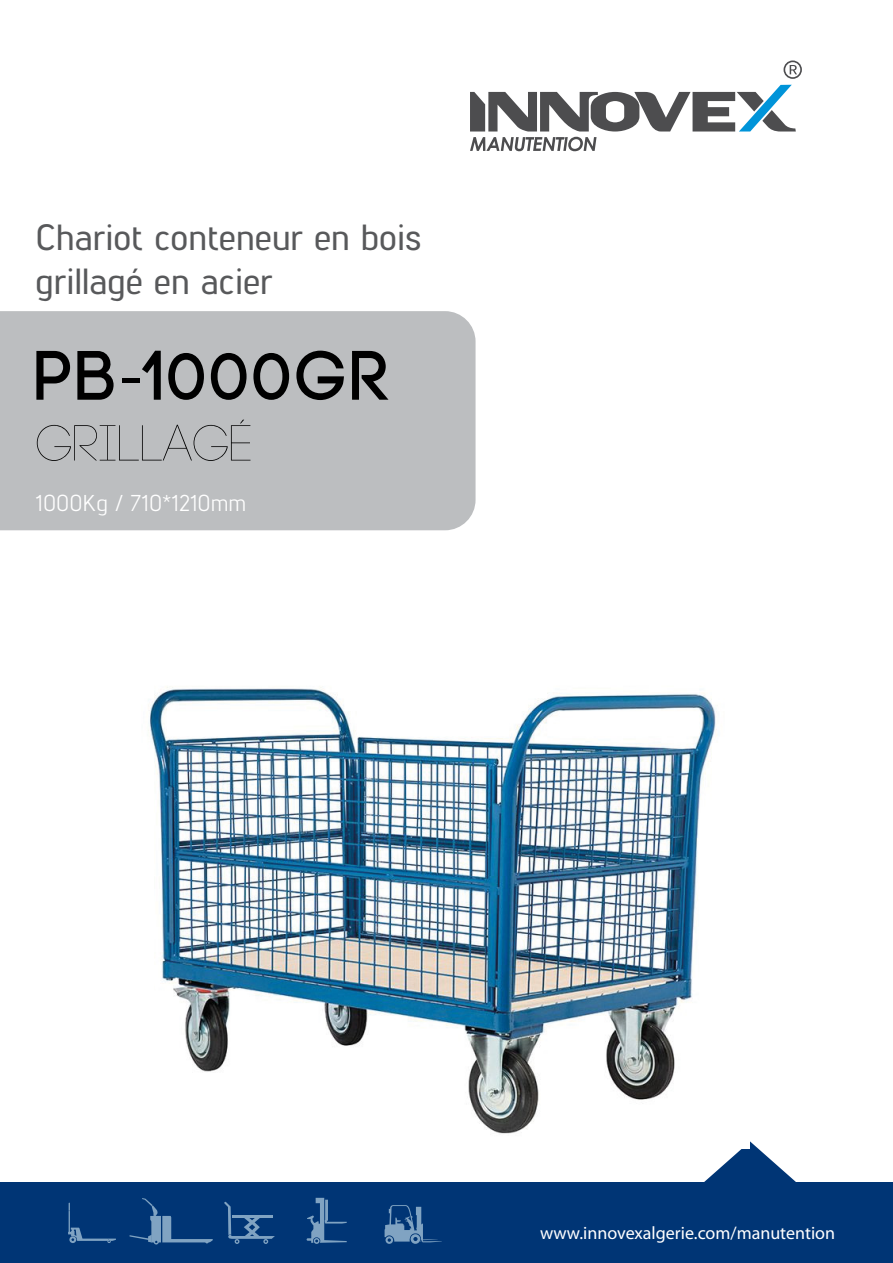
<style>
.page{position:relative;width:893px;height:1263px;background:#fff}
.page>*{position:absolute;margin:0;border:0;box-sizing:border-box;transform-origin:0 0}
.t1{font:700 69.75px "Code";letter-spacing:.06em;color:#000}
.t2{font:300 50.4px "Code";color:#000}
.t3{font:500 36.3px/43.7px "Lintel";color:#58595b}
.t4{font:22.95px "Lintel";color:#fff}
.t5{font:18px "Myriad Pro";color:#fff}
.s1{font-family:"Myriad Pro";font-weight:400}
</style>
<div class="page">
<div style="left:0;top:1182px;width:893px;height:81px;background:#003575"></div>
<svg style="left:704px;top:1141px;width:92px;height:41px"></svg>
<svg style="left:306px;top:1198px;width:41px;height:46px"></svg>
<svg style="left:224px;top:1201px;width:51px;height:43px"></svg>
<div style="left:386px;top:1236px;width:7px;height:8px;background:#80a3c2;border-radius:50%"></div>
<svg style="left:385px;top:1205px;width:57px;height:37px"></svg>
<svg style="left:68px;top:1202px;width:48px;height:41px"></svg>
<svg style="left:129px;top:1198px;width:84px;height:46px"></svg>
<div style="left:0;top:311px;width:476px;height:219px;background:#bcbec0"></div>
<svg style="left:783px;top:60px;width:19px;height:19px"></svg>
<svg style="left:470px;top:85px;width:326px;height:66px"></svg>
<img style="left:148px;top:686px;width:601px;height:462px">
<p class="t3" style="left:35px;top:214px;width:387px">Chariot conteneur en bois grillagé en acier</p>
<h1 class="t1" style="left:35px;top:340px;width:354px">PB<span class="s1">-</span>1000GR</h1>
<h2 class="t2" style="left:35px;top:418px;width:217px">grillagé</h2>
<p class="t4" style="left:35px;top:487px;width:212px">1000Kg / 710*1210mm</p>
<p class="t5" style="left:540px;top:1222px;width:297px">www.innovexalgerie.com/manutention</p>
</div>
